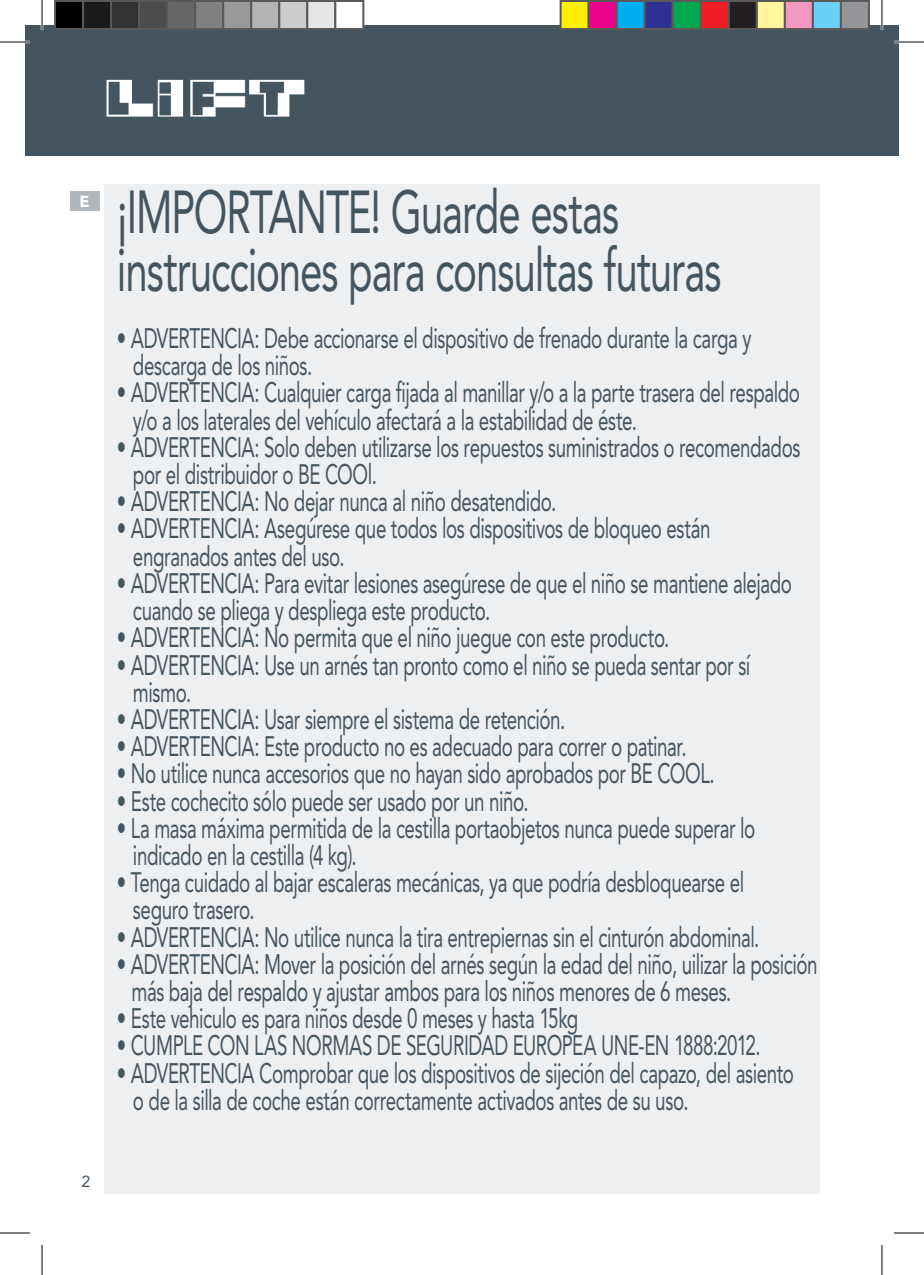
<style>
.page{position:relative;width:924px;height:1275px;background:#fff}
.page>*{position:absolute;margin:0;border:0;box-sizing:border-box;transform-origin:0 0}
.t1{font:60px "Avenir LT";letter-spacing:-.025em;color:#45555f;scale:.67 1}
.t2{font:28px "Avenir LT";letter-spacing:-.02em;color:#45555f;scale:.67 1}
.t3{font:16px "Avenir LT";color:#45555f}
.t4{font:900 16px "Avenir LT";color:#fff}
.s1{font-family:"Avenir LT55 Roman"}
</style>
<div class="page">
<div style="left:25px;top:25px;width:873px;height:130px;background:#45555f"></div>
<div style="left:104px;top:184px;width:715px;height:1009px;background:#eeeff1"></div>
<img style="left:106px;top:79px;width:199px;height:38px">
<div style="left:70px;top:191px;width:30px;height:20px;background:#b2b7bb"></div>
<hr style="left:0;top:41px;width:30px;height:2px;background:#fff">
<hr style="left:893px;top:41px;width:30px;height:2px;background:#fff">
<hr style="left:41px;top:0;width:2px;height:30px;background:#fff">
<hr style="left:880px;top:0;width:2px;height:30px;background:#fff">
<hr style="left:0;top:42px;width:30px;height:1px;background:#000">
<hr style="left:893px;top:42px;width:30px;height:1px;background:#000">
<hr style="left:0;top:1232px;width:30px;height:1px;background:#000">
<hr style="left:893px;top:1232px;width:30px;height:1px;background:#000">
<hr style="left:42px;top:0;width:1px;height:30px;background:#000">
<hr style="left:42px;top:1245px;width:1px;height:30px;background:#000">
<hr style="left:881px;top:0;width:1px;height:30px;background:#000">
<hr style="left:881px;top:1245px;width:1px;height:30px;background:#000">
<div style="left:55px;top:1px;width:28px;height:28px;background:#000"></div>
<div style="left:54px;top:0;width:30px;height:30px;border:2px solid #595959"></div>
<div style="left:83px;top:1px;width:28px;height:28px;background:#1a1a1a"></div>
<div style="left:82px;top:0;width:30px;height:30px;border:2px solid #595959"></div>
<div style="left:111px;top:1px;width:28px;height:28px;background:#333"></div>
<div style="left:110px;top:0;width:30px;height:30px;border:2px solid #595959"></div>
<div style="left:139px;top:1px;width:28px;height:28px;background:#4d4d4d"></div>
<div style="left:138px;top:0;width:30px;height:30px;border:2px solid #595959"></div>
<div style="left:167px;top:1px;width:28px;height:28px;background:#666"></div>
<div style="left:166px;top:0;width:30px;height:30px;border:2px solid #595959"></div>
<div style="left:195px;top:1px;width:28px;height:28px;background:#808080"></div>
<div style="left:194px;top:0;width:30px;height:30px;border:2px solid #595959"></div>
<div style="left:223px;top:1px;width:28px;height:28px;background:#999"></div>
<div style="left:222px;top:0;width:30px;height:30px;border:2px solid #595959"></div>
<div style="left:251px;top:1px;width:28px;height:28px;background:#b3b3b3"></div>
<div style="left:250px;top:0;width:30px;height:30px;border:2px solid #595959"></div>
<div style="left:279px;top:1px;width:28px;height:28px;background:#ccc"></div>
<div style="left:278px;top:0;width:30px;height:30px;border:2px solid #595959"></div>
<div style="left:307px;top:1px;width:28px;height:28px;background:#e6e6e6"></div>
<div style="left:306px;top:0;width:30px;height:30px;border:2px solid #595959"></div>
<div style="left:335px;top:1px;width:28px;height:28px;background:#fff"></div>
<div style="left:334px;top:0;width:30px;height:30px;border:2px solid #595959"></div>
<div style="left:560px;top:1px;width:28px;height:28px;background:#fff101"></div>
<div style="left:559px;top:0;width:30px;height:30px;border:2px solid #595959"></div>
<div style="left:588px;top:1px;width:28px;height:28px;background:#ed028c"></div>
<div style="left:587px;top:0;width:30px;height:30px;border:2px solid #595959"></div>
<div style="left:616px;top:1px;width:28px;height:28px;background:#00aeef"></div>
<div style="left:615px;top:0;width:30px;height:30px;border:2px solid #595959"></div>
<div style="left:644px;top:1px;width:28px;height:28px;background:#2e3092"></div>
<div style="left:643px;top:0;width:30px;height:30px;border:2px solid #595959"></div>
<div style="left:672px;top:1px;width:28px;height:28px;background:#00a54f"></div>
<div style="left:671px;top:0;width:30px;height:30px;border:2px solid #595959"></div>
<div style="left:700px;top:1px;width:28px;height:28px;background:#ee1d23"></div>
<div style="left:699px;top:0;width:30px;height:30px;border:2px solid #595959"></div>
<div style="left:728px;top:1px;width:28px;height:28px;background:#231f20"></div>
<div style="left:727px;top:0;width:30px;height:30px;border:2px solid #595959"></div>
<div style="left:756px;top:1px;width:28px;height:28px;background:#fff79a"></div>
<div style="left:755px;top:0;width:30px;height:30px;border:2px solid #595959"></div>
<div style="left:784px;top:1px;width:28px;height:28px;background:#f499c2"></div>
<div style="left:783px;top:0;width:30px;height:30px;border:2px solid #595959"></div>
<div style="left:812px;top:1px;width:28px;height:28px;background:#6bcff6"></div>
<div style="left:811px;top:0;width:30px;height:30px;border:2px solid #595959"></div>
<div style="left:840px;top:1px;width:28px;height:28px;background:#939598"></div>
<div style="left:839px;top:0;width:30px;height:30px;border:2px solid #595959"></div>
<p class="t4" style="left:80px;top:192px;width:12px">E</p>
<p class="t1" style="left:117px;top:177px;width:751px">¡IMPORTANTE! Guarde estas</p>
<p class="t1" style="left:117px;top:235px;width:903px">instrucciones para consultas futuras</p>
<p class="t2" style="left:117px;top:322px;width:948px">• ADVERTENCIA: Debe accionarse el dispositivo de frenado durante la carga y</p>
<p class="t2" style="left:133px;top:349px;width:269px">descarga de los niños.</p>
<p class="t2" style="left:117px;top:376px;width:1020px">• ADVERTENCIA: Cualquier carga fijada al manillar y/o a la parte trasera del respaldo</p>
<p class="t2" style="left:133px;top:404px;width:753px">y/o a los laterales del vehículo afectará a la estabilidad de éste.</p>
<p class="t2" style="left:117px;top:431px;width:1021px">• ADVERTENCIA: Solo deben utilizarse los repuestos suministrados o recomendados</p>
<p class="t2" style="left:133px;top:458px;width:365px">por el distribuidor o BE COOl.</p>
<p class="t2" style="left:117px;top:485px;width:657px">• ADVERTENCIA: No dejar nunca al niño desatendido.</p>
<p class="t2" style="left:117px;top:512px;width:887px">• ADVERTENCIA: Asegúrese que todos los dispositivos de bloqueo están</p>
<p class="t2" style="left:133px;top:540px;width:317px">engranados antes del uso.</p>
<p class="t2" style="left:117px;top:567px;width:1008px">• ADVERTENCIA: Para evitar lesiones asegúrese de que el niño se mantiene alejado</p>
<p class="t2" style="left:133px;top:594px;width:535px">cuando se pliega y despliega este producto.</p>
<p class="t2" style="left:117px;top:621px;width:825px">• ADVERTENCIA: No permita que el niño juegue con este producto.</p>
<p class="t2" style="left:117px;top:648px;width:946px">• ADVERTENCIA: Use un arnés tan pronto como el niño se pueda sentar por sí</p>
<p class="t2" style="left:133px;top:676px;width:89px">mismo.</p>
<p class="t2" style="left:117px;top:703px;width:670px">• ADVERTENCIA: Usar siempre el sistema de retención.</p>
<p class="t2" style="left:117px;top:730px;width:851px">• ADVERTENCIA: Este producto no es adecuado para correr o patinar.</p>
<p class="t2" style="left:117px;top:757px;width:893px">• No utilice nunca accesorios que no hayan sido aprobados por BE COOL.</p>
<p class="t2" style="left:117px;top:784px;width:615px">• Este cochecito sólo puede ser usado por un niño.</p>
<p class="t2" style="left:117px;top:811px;width:953px">• La masa máxima permitida de la cestilla portaobjetos nunca puede superar lo</p>
<p class="t2" style="left:133px;top:839px;width:335px">indicado en la cestilla (4 kg).</p>
<p class="t2" style="left:117px;top:866px;width:937px">• Tenga cuidado al bajar escaleras mecánicas, ya que podría desbloquearse el</p>
<p class="t2" style="left:133px;top:893px;width:183px">seguro trasero.</p>
<p class="t2" style="left:117px;top:920px;width:960px">• ADVERTENCIA: No utilice nunca la tira entrepiernas sin el cinturón abdominal.</p>
<p class="t2" style="left:117px;top:948px;width:1046px">• ADVERTENCIA: Mover la posición del arnés según la edad del niño<span class="s1">, u</span>ilizar la posición</p>
<p class="t2" style="left:131px;top:975px;width:896px">más baja <span class="s1">del respaldo</span> y ajusta<span class="s1">r ambos</span> para <span class="s1">los</span> niños menores de 6 meses.</p>
<p class="t2" style="left:117px;top:1002px;width:689px">• Este vehiculo es para niños desde 0 meses y hasta 15kg</p>
<p class="t2" style="left:117px;top:1029px;width:961px">• CUMPLE CON LAS NORMAS DE SEGURIDAD EUROPEA UNE-EN 1888:2012.</p>
<p class="t2" style="left:117px;top:1056px;width:1011px">• ADVERTENCIA Comprobar que los dispositivos de sijeción del capazo, del asiento</p>
<p class="t2" style="left:133px;top:1084px;width:830px">o de la silla de coche están correctamente activados antes de su uso.</p>
<p class="t3" style="left:81px;top:1172px;width:10px">2</p>
</div>
